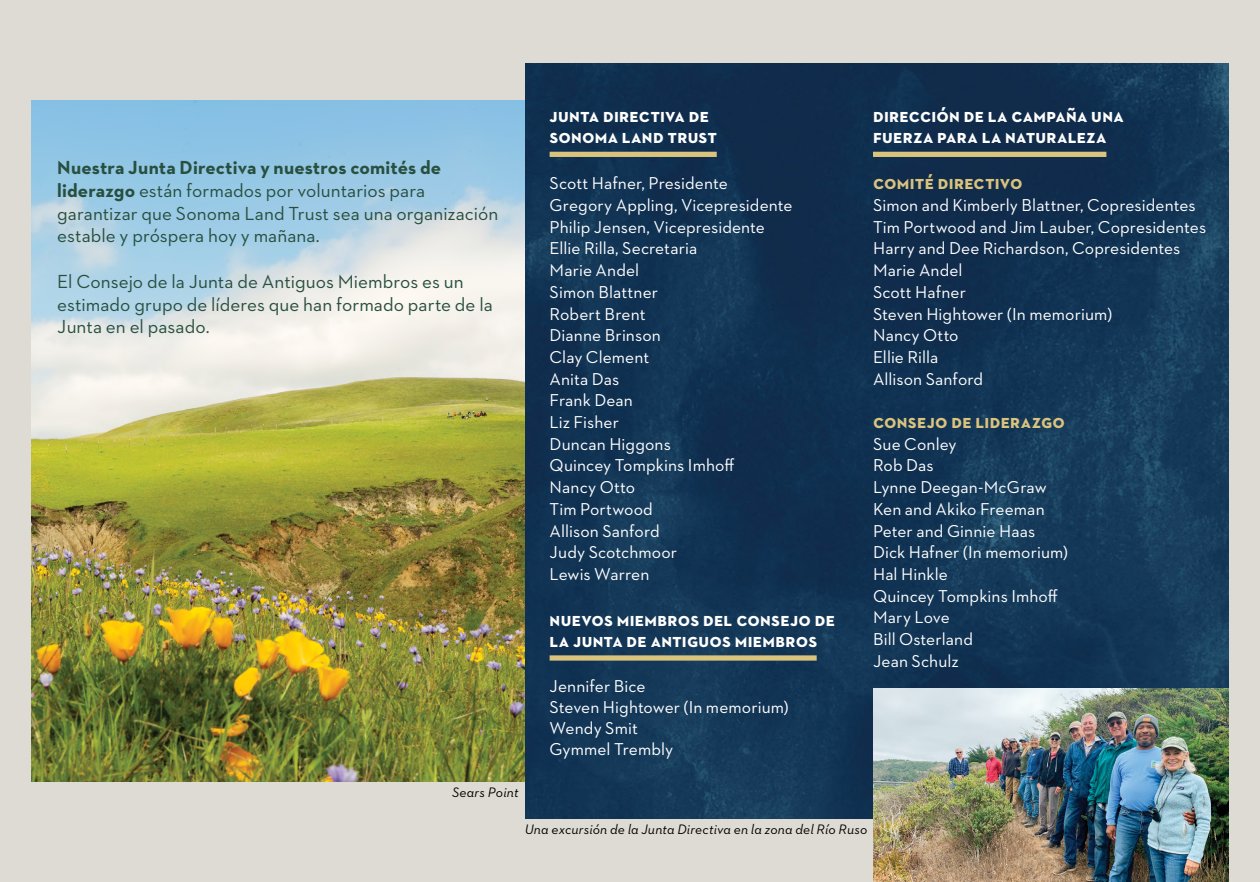
<style>
.page{position:relative;width:1260px;height:882px;background:#dedbd4}
.page>*{position:absolute;margin:0;border:0;box-sizing:border-box;transform-origin:0 0}
.Body{font:19.25px/22.8px "Neutraface 2 Text";letter-spacing:.005em;color:#284f3f}
.Body-2{font:700 19.25px/21px "Neutraface 2 Text";letter-spacing:.01em;color:#fff}
.Body-3{font:700 19.25px "Neutraface 2 Text";letter-spacing:.01em;color:#d9c37d}
.Body-4{font:17.5px/21.7px "Neutraface 2 Text";letter-spacing:.005em;color:#fff}
.Body-5{font:italic 14px "Neutraface 2 Text";letter-spacing:.015em;color:#000}
.s1{font-weight:700}
</style>
<div class="page">
<img style="left:32px;top:101px;width:493px;height:680px">
<img style="left:525px;top:63px;width:703px;height:756px">
<img style="left:873px;top:688px;width:355px;height:194px">
<div style="left:550px;top:152px;width:167px;height:5px;background:#d9c37d"></div>
<div style="left:873px;top:152px;width:233px;height:5px;background:#d9c37d"></div>
<div style="left:550px;top:655px;width:267px;height:6px;background:#d9c37d"></div>
<p class="Body" style="left:57px;top:156px;width:443px"><span class="s1">Nuestra Junta Directiva y nuestros comités de liderazgo</span> están formados por voluntarios para garantizar que Sonoma Land Trust sea una organización estable y próspera hoy y mañana.</p>
<p class="Body" style="left:57px;top:270px;width:437px">El Consejo de la Junta de Antiguos Miembros es un estimado grupo de líderes que han formado parte de la<br>Junta en el pasado.</p>
<p class="Body-5" style="left:452px;top:783px;width:68px">Sears Point</p>
<p class="Body-2" style="left:550px;top:105px;width:169px">junta directiva de sonoma land trust</p>
<p class="Body-2" style="left:873px;top:105px;width:252px">dirección de la campaña una fuerza para la naturaleza</p>
<p class="Body-3" style="left:873px;top:170px;width:151px">comité directivo</p>
<p class="Body-4" style="left:873px;top:194px;width:324px">Simon and Kimberly Blattner, Copresidentes</p>
<p class="Body-4" style="left:873px;top:216px;width:335px">Tim Portwood and Jim Lauber, Copresidentes</p>
<p class="Body-4" style="left:873px;top:237px;width:309px">Harry and Dee Richardson, Copresidentes</p>
<p class="Body-4" style="left:873px;top:259px;width:91px">Marie Andel</p>
<p class="Body-4" style="left:873px;top:281px;width:94px">Scott Hafner</p>
<p class="Body-4" style="left:873px;top:303px;width:241px">Steven Hightower (In memorium)</p>
<p class="Body-4" style="left:873px;top:324px;width:87px">Nancy Otto</p>
<p class="Body-4" style="left:873px;top:346px;width:67px">Ellie Rilla</p>
<p class="Body-4" style="left:873px;top:368px;width:112px">Allison Sanford</p>
<p class="Body-3" style="left:873px;top:409px;width:193px">consejo de liderazgo</p>
<p class="Body-4" style="left:873px;top:433px;width:85px">Sue Conley</p>
<p class="Body-4" style="left:873px;top:454px;width:62px">Rob Das</p>
<p class="Body-4" style="left:873px;top:476px;width:175px">Lynne Deegan-McGraw</p>
<p class="Body-4" style="left:873px;top:498px;width:173px">Ken and Akiko Freeman</p>
<p class="Body-4" style="left:873px;top:520px;width:164px">Peter and Ginnie Haas</p>
<p class="Body-4" style="left:873px;top:541px;width:197px">Dick Hafner (In memorium)</p>
<p class="Body-4" style="left:873px;top:563px;width:76px">Hal Hinkle</p>
<p class="Body-4" style="left:873px;top:585px;width:187px">Quincey Tompkins Imhoff</p>
<p class="Body-4" style="left:873px;top:606px;width:78px">Mary Love</p>
<p class="Body-4" style="left:873px;top:628px;width:102px">Bill Osterland</p>
<p class="Body-4" style="left:873px;top:650px;width:87px">Jean Schulz</p>
<p class="Body-4" style="left:550px;top:172px;width:180px">Scott Hafner, Presidente</p>
<p class="Body-4" style="left:550px;top:194px;width:244px">Gregory Appling, Vicepresidente</p>
<p class="Body-4" style="left:550px;top:216px;width:217px">Philip Jensen, Vicepresidente</p>
<p class="Body-4" style="left:550px;top:237px;width:149px">Ellie Rilla, Secretaria</p>
<p class="Body-4" style="left:550px;top:259px;width:91px">Marie Andel</p>
<p class="Body-4" style="left:550px;top:281px;width:110px">Simon Blattner</p>
<p class="Body-4" style="left:550px;top:303px;width:97px">Robert Brent</p>
<p class="Body-4" style="left:550px;top:324px;width:113px">Dianne Brinson</p>
<p class="Body-4" style="left:550px;top:346px;width:101px">Clay Clement<br>Anita Das</p>
<p class="Body-4" style="left:550px;top:389px;width:85px">Frank Dean</p>
<p class="Body-4" style="left:550px;top:411px;width:71px">Liz Fisher</p>
<p class="Body-4" style="left:550px;top:433px;width:123px">Duncan Higgons</p>
<p class="Body-4" style="left:550px;top:454px;width:187px">Quincey Tompkins Imhoff</p>
<p class="Body-4" style="left:550px;top:476px;width:87px">Nancy Otto</p>
<p class="Body-4" style="left:550px;top:498px;width:105px">Tim Portwood</p>
<p class="Body-4" style="left:550px;top:520px;width:112px">Allison Sanford</p>
<p class="Body-4" style="left:550px;top:541px;width:129px">Judy Scotchmoor</p>
<p class="Body-4" style="left:550px;top:563px;width:101px">Lewis Warren</p>
<p class="Body-2" style="left:550px;top:609px;width:287px">nuevos miembros del consejo de la junta de antiguos miembros</p>
<p class="Body-4" style="left:550px;top:675px;width:98px">Jennifer Bice</p>
<p class="Body-4" style="left:550px;top:696px;width:241px">Steven Hightower (In memorium)</p>
<p class="Body-4" style="left:550px;top:717px;width:90px">Wendy Smit</p>
<p class="Body-4" style="left:550px;top:738px;width:125px">Gymmel Trembly</p>
<p class="Body-5" style="left:525px;top:821px;width:344px">Una excursión de la Junta Directiva en la zona del Río Ruso</p>
</div>
